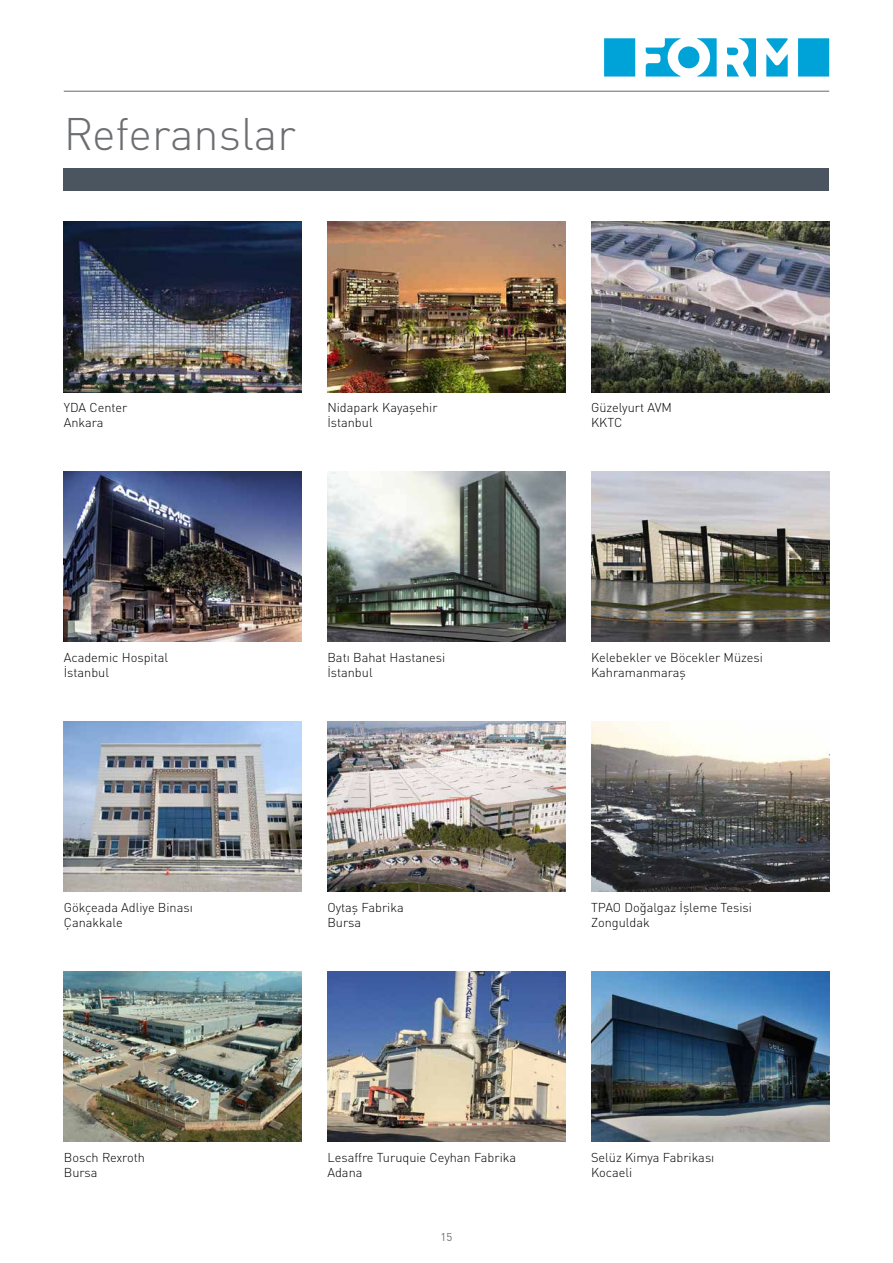
<style>
.page{position:relative;width:893px;height:1263px;background:#fff}
.page>*{position:absolute;margin:0;border:0;box-sizing:border-box;transform-origin:0 0}
.t1{font:300 45px "DIN Pro";color:#6d6e71}
.t2{font:300 12.75px/15.3px "DIN Pro";color:#000}
.t3{font:11.25px "DIN Pro";color:#6d6e71}
</style>
<div class="page">
<hr style="left:64px;top:91px;width:765px;height:1px;background:#747983">
<svg style="left:604px;top:38px;width:225px;height:39px"></svg>
<div style="left:64px;top:168px;width:765px;height:22px;background:#4b5560"></div>
<img style="left:327px;top:722px;width:239px;height:170px">
<img style="left:327px;top:222px;width:239px;height:170px">
<img style="left:591px;top:722px;width:238px;height:170px">
<img style="left:591px;top:222px;width:238px;height:170px">
<img style="left:64px;top:722px;width:238px;height:170px">
<img style="left:327px;top:972px;width:239px;height:170px">
<img style="left:591px;top:472px;width:238px;height:170px">
<img style="left:64px;top:972px;width:238px;height:170px">
<img style="left:327px;top:472px;width:239px;height:170px">
<img style="left:64px;top:222px;width:238px;height:170px">
<img style="left:591px;top:972px;width:238px;height:170px">
<img style="left:64px;top:472px;width:238px;height:170px">
<h1 class="t1" style="left:64px;top:99px;width:234px">Referanslar</h1>
<p class="t2" style="left:64px;top:398px;width:65px">YDA Center<br>Ankara</p>
<p class="t2" style="left:327px;top:398px;width:112px">Nidapark Kayaşehir<br>İstanbul</p>
<p class="t2" style="left:591px;top:398px;width:82px">Güzelyurt AVM<br>KKTC</p>
<p class="t2" style="left:64px;top:648px;width:106px">Academic Hospital<br>İstanbul</p>
<p class="t2" style="left:327px;top:648px;width:119px">Batı Bahat Hastanesi<br>İstanbul</p>
<p class="t2" style="left:591px;top:648px;width:173px">Kelebekler ve Böcekler Müzesi<br>Kahramanmaraş</p>
<p class="t2" style="left:64px;top:898px;width:131px">Gökçeada Adliye Binası<br>Çanakkale</p>
<p class="t2" style="left:327px;top:898px;width:78px">Oytaş Fabrika<br>Bursa</p>
<p class="t2" style="left:591px;top:898px;width:162px">TPAO Doğalgaz İşleme Tesisi<br>Zonguldak</p>
<p class="t2" style="left:64px;top:1148px;width:83px">Bosch Rexroth<br>Bursa</p>
<p class="t2" style="left:327px;top:1148px;width:190px">Lesaffre Turuquie Ceyhan Fabrika<br>Adana</p>
<p class="t2" style="left:591px;top:1148px;width:125px">Selüz Kimya Fabrikası<br>Kocaeli</p>
<p class="t3" style="left:441px;top:1228px;width:13px">15</p>
</div>
